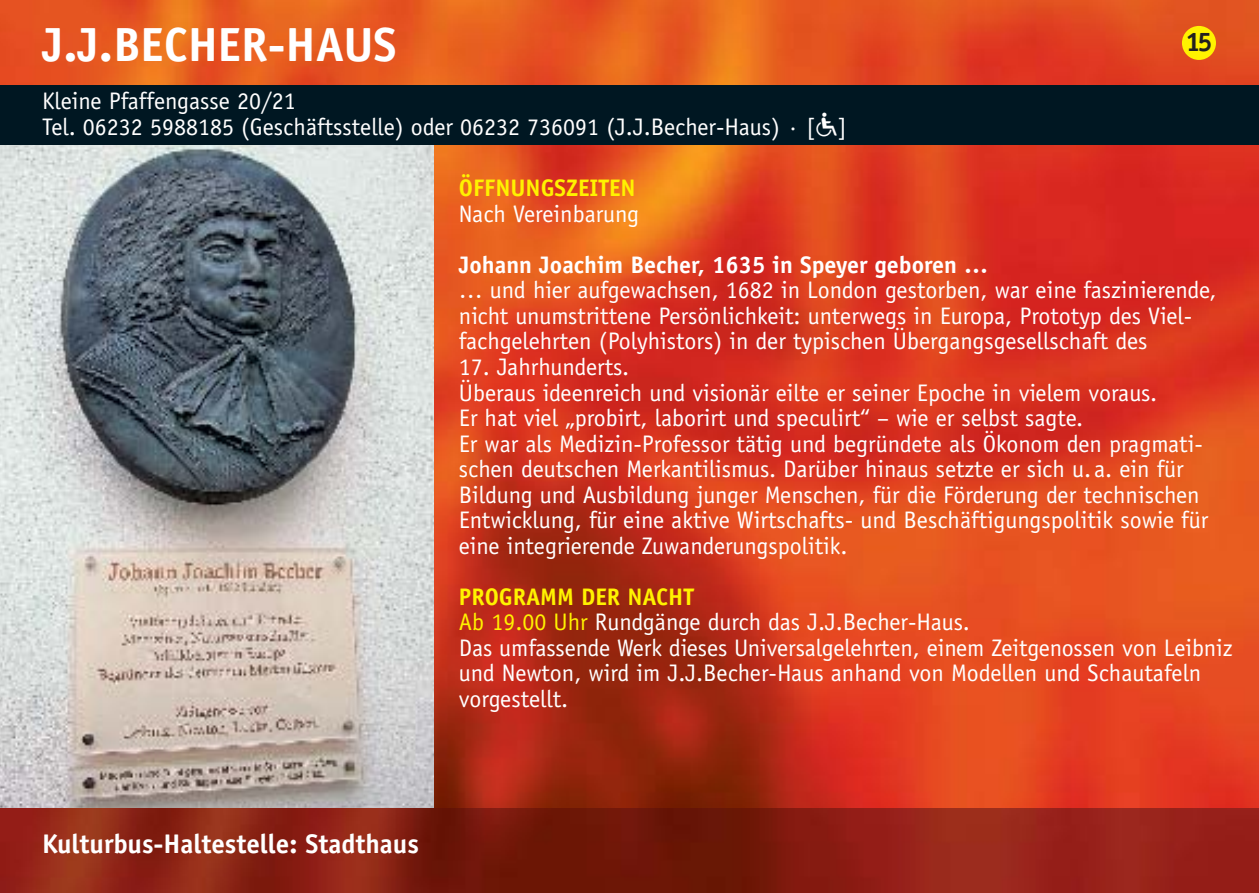
<style>
.page{position:relative;width:1259px;height:893px;background:#fff}
.page>*{position:absolute;margin:0;border:0;box-sizing:border-box;transform-origin:0 0}
.t1{font:700 48px "Officina Sans";color:#fff}
.t2{font:700 27px "Officina Sans";color:#fff}
.t3{font:700 27px "Officina Sans";color:#231f20}
.t4{font:24px/25.5px "Officina Sans";color:#fff}
.t5{font:700 24px "Officina Sans";color:#fff}
.t6{font:700 24px "Officina Sans";color:#fff200}
.s1{font-family:"Bundesbahn Pi One";font-size:30px}
.s2{font-weight:700;color:#fff200}
.s3{color:#fff200}
</style>
<div class="page">
<img style="left:0;top:0;width:1259px;height:808px">
<img style="left:0;top:145px;width:433px;height:663px">
<div style="left:1182px;top:26px;width:34px;height:34px;background:#fff200;border-radius:50%"></div>
<img style="left:0;top:808px;width:1259px;height:85px">
<div style="left:0;top:85px;width:1259px;height:60px;background:#001722"></div>
<h1 class="t1" style="left:42px;top:26px;width:356px">J.J.BECHER-HAUS</h1>
<p class="t3" style="left:1185px;top:32px;width:29px">15</p>
<p class="t4" style="left:42px;top:90px;width:806px">Kleine Pfaffengasse 20/21<br>Tel. 06232 5988185 (Geschäftsstelle) oder 06232 736091 (J.J.Becher-Haus) · [<span class="s1">-</span>]</p>
<p class="t6" style="left:459px;top:179px;width:178px">ÖFFNUNGSZEITEN</p>
<p class="t4" style="left:459px;top:203px;width:182px">Nach Vereinbarung</p>
<p class="t5" style="left:459px;top:256px;width:531px">Johann Joachim Becher, 1635 in Speyer geboren …</p>
<p class="t4" style="left:459px;top:280px;width:759px">… und hier aufgewachsen, 1682 in London gestorben, war eine faszinierende, nicht unumstrittene Persönlichkeit: unterwegs in Europa, Prototyp des Viel&shy;fachgelehrten (Polyhistors) in der typischen Übergangsgesellschaft des</p>
<p class="t4" style="left:459px;top:356px;width:751px">17. Jahrhunderts.<br>Überaus ideenreich und visionär eilte er seiner Epoche in vielem voraus.<br>Er hat viel „probirt, laborirt und speculirt“ – wie er selbst sagte.<br>Er war als Medizin-Professor tätig und begründete als Ökonom den pragmati&shy;schen deutschen Merkantilismus. Darüber hinaus setzte er sich u.a. ein für Bildung und Ausbildung junger Menschen, für die Förderung der technischen Entwicklung, für eine aktive Wirtschafts- und Beschäftigungspolitik sowie für eine integrierende Zuwanderungspolitik.</p>
<p class="t4" style="left:459px;top:586px;width:775px"><span class="s2">PROGRAMM DER NACHT<br></span><span class="s3">Ab 19.00 Uhr</span> Rundgänge durch das J.J.Becher-Haus.<br>Das umfassende Werk dieses Universalgelehrten, einem Zeitgenossen von Leibniz und Newton, wird im J.J.Becher-Haus anhand von Modellen und Schautafeln vorgestellt.</p>
<p class="t2" style="left:42px;top:834px;width:378px">Kulturbus-Haltestelle: Stadthaus</p>
</div>
